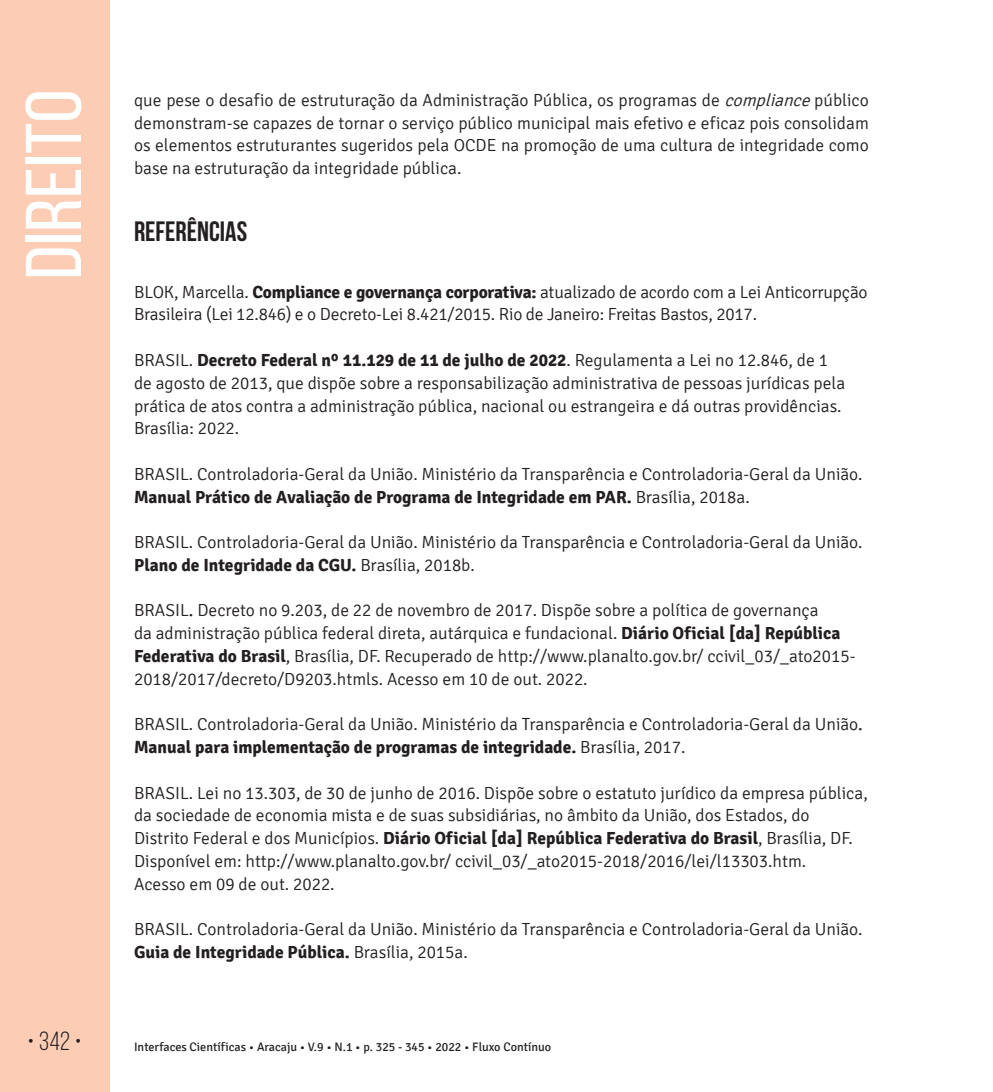
<style>
.page{position:relative;width:993px;height:1092px;background:#fff}
.page>*{position:absolute;margin:0;border:0;box-sizing:border-box;transform-origin:0 0}
.t1{font:78.75px "Bebas Neue";color:#fff;scale:1.09 1}
.t2{font:700 28px "Bebas Neue";color:#231f20}
.t3{font:26.25px "Bebas Neue";color:#231f20}
.t4{font:300 17.5px/22.8px "Signika";color:#231f20}
.t5{font:12.25px "Signika";color:#231f20}
.s1{font-style:italic}
.s2{font-weight:700}
.s3{font-weight:400}
</style>
<div class="page">
<div style="left:0;top:0;width:109px;height:1091px;background:#fcccb5"></div>
<h1 class="t1" style="left:11px;top:279px;width:176px;rotate:-90deg">Direito</h1>
<p class="t4" style="left:134px;top:89px;width:736px;text-align:justify">que pese o desafio de estruturação da Administração Pública, os programas de <span class="s1">compliance</span>público demonstram-se capazes de tornar o serviço público municipal mais efetivo e eficaz pois consolidam os elementos estruturantes sugeridos pela OCDE na promoção de uma cultura de integridade como base na estruturação da integridade pública.</p>
<h2 class="t2" style="left:134px;top:216px;width:115px">REFERÊNCIAS</h2>
<p class="t4" style="left:134px;top:281px;width:734px">BLOK, Marcella. <span class="s2">Compliance e governança corporativa:</span> atualizado de acordo com a Lei Anticorrupção<br>Brasileira (Lei 12.846) e o Decreto-Lei 8.421/2015. Rio de Janeiro: Freitas Bastos, 2017.</p>
<p class="t4" style="left:134px;top:349px;width:712px">BRASIL. <span class="s2">Decreto Federal nº 11.129 de 11 de julho de 2022</span>. Regulamenta a Lei no 12.846, de 1 de agosto de 2013, que dispõe sobre a responsabilização administrativa de pessoas jurídicas pela prática de atos contra a administração pública, nacional ou estrangeira e dá outras providências.<br>Brasília: 2022.</p>
<p class="t4" style="left:134px;top:463px;width:729px">BRASIL. Controladoria-Geral da União. Ministério da Transparência e Controladoria-Geral da União.<br><span class="s2">Manual Prático de Avaliação de Programa de Integridade em PAR.</span> Brasília, 2018a.</p>
<p class="t4" style="left:134px;top:531px;width:729px">BRASIL. Controladoria-Geral da União. Ministério da Transparência e Controladoria-Geral da União.<br><span class="s2">Plano de Integridade da CGU.</span> Brasília, 2018b.</p>
<p class="t4" style="left:134px;top:599px;width:722px">BRASIL<span class="s3">.</span> Decreto no 9.203, de 22 de novembro de 2017. Dispõe sobre a política de governança<br>da administração pública federal direta, autárquica e fundacional. <span class="s2">Diário Oficial [da] República Federativa do Brasil</span>, Brasília, DF. Recuperado de http://www.planalto.gov.br/ ccivil_03/_ato2015- 2018/2017/decreto/D9203.htmls. Acesso em 10 de out. 2022.</p>
<p class="t4" style="left:134px;top:713px;width:730px">BRASIL. Controladoria-Geral da União. Ministério da Transparência e Controladoria-Geral da União<span class="s3">.<br></span><span class="s2">Manual para implementação de programas de integridade.</span> Brasília, 2017.</p>
<p class="t4" style="left:134px;top:781px;width:735px">BRASIL. Lei no 13.303, de 30 de junho de 2016. Dispõ e sobre o estatuto jurí dico da empresa pú blica, da sociedade de economia mista e de suas subsidiá rias, no â mbito da Uniã o, dos Estados, do Distrito Federal e dos Municí pios. <span class="s2">Diá rio Oficial [da] Repú blica Federativa do Brasil</span>, Brasí lia, DF.<br>Disponível em: http://www.planalto.gov.br/ ccivil_03/_ato2015-2018/2016/lei/l13303.htm.<br>Acesso em 09 de out. 2022.</p>
<p class="t4" style="left:134px;top:918px;width:729px">BRASIL. Controladoria-Geral da União. Ministério da Transparência e Controladoria-Geral da União.<br><span class="s2">Guia de Integridade Pública.</span> Brasília, 2015a.</p>
<h3 class="t3" style="left:28px;top:1026px;width:55px">• 342 •</h3>
<p class="t5" style="left:134px;top:1040px;width:418px">Interfaces Científicas • Aracaju • V.9 • N.1 • p. 325 - 345 • 2022 • Fluxo Contínuo</p>
</div>
